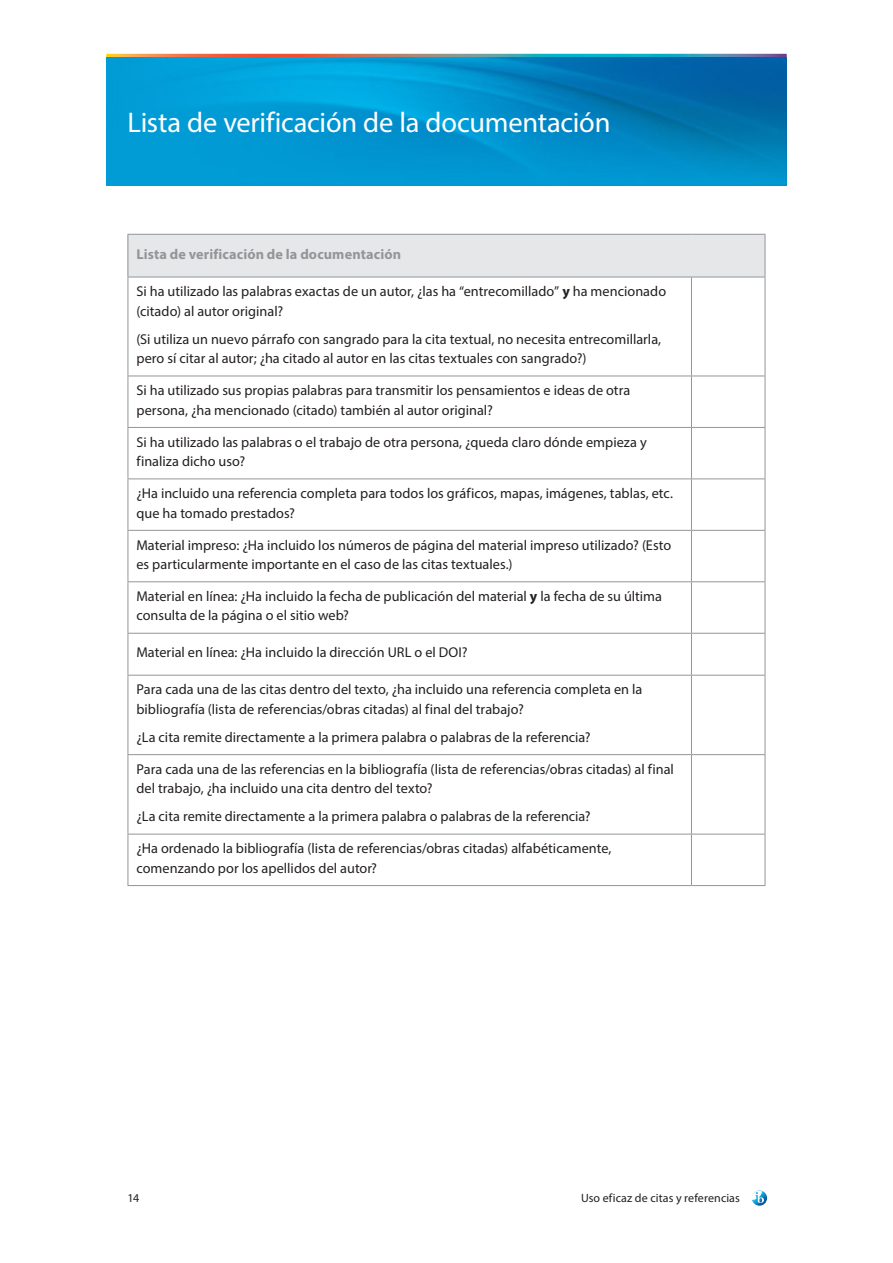
<style>
.page{position:relative;width:893px;height:1263px;background:#fff}
.page>*{position:absolute;margin:0;border:0;box-sizing:border-box;transform-origin:0 0}
.Heading_2{font:28.5px "Myriad Pro";letter-spacing:-.01em;color:#fff}
.Table_body{font:14.25px/19.5px "Myriad Pro";color:#231f20}
.Table_header{font:700 14.25px "Myriad Pro";letter-spacing:.01em;color:#939598}
.t1{font:12px "Myriad Pro";letter-spacing:.01em;color:#231f20}
.s1{font-weight:700}
</style>
<div class="page">
<svg style="left:106px;top:54px;width:681px;height:4px"></svg>
<svg style="left:752px;top:1190px;width:15px;height:16px"></svg>
<img style="left:106px;top:58px;width:681px;height:127px">
<div style="left:128px;top:234px;width:637px;height:43px;background:#e6e7e9"></div>
<hr style="left:128px;top:234px;width:563px;height:1px;background:#939598">
<hr style="left:128px;top:235px;width:1px;height:42px;background:#939598">
<hr style="left:691px;top:234px;width:74px;height:1px;background:#939598">
<hr style="left:765px;top:235px;width:1px;height:42px;background:#939598">
<hr style="left:128px;top:277px;width:563px;height:1px;background:#939598">
<hr style="left:128px;top:277px;width:1px;height:99px;background:#939598">
<hr style="left:691px;top:277px;width:74px;height:1px;background:#939598">
<hr style="left:691px;top:277px;width:1px;height:99px;background:#939598">
<hr style="left:765px;top:277px;width:1px;height:99px;background:#939598">
<hr style="left:128px;top:376px;width:563px;height:1px;background:#939598">
<hr style="left:128px;top:376px;width:1px;height:51px;background:#939598">
<hr style="left:691px;top:376px;width:74px;height:1px;background:#939598">
<hr style="left:691px;top:376px;width:1px;height:51px;background:#939598">
<hr style="left:765px;top:376px;width:1px;height:51px;background:#939598">
<hr style="left:128px;top:427px;width:563px;height:1px;background:#939598">
<hr style="left:128px;top:428px;width:1px;height:50px;background:#939598">
<hr style="left:691px;top:427px;width:74px;height:1px;background:#939598">
<hr style="left:691px;top:428px;width:1px;height:50px;background:#939598">
<hr style="left:765px;top:428px;width:1px;height:50px;background:#939598">
<hr style="left:128px;top:478px;width:563px;height:1px;background:#939598">
<hr style="left:128px;top:479px;width:1px;height:51px;background:#939598">
<hr style="left:691px;top:478px;width:74px;height:1px;background:#939598">
<hr style="left:691px;top:479px;width:1px;height:51px;background:#939598">
<hr style="left:765px;top:479px;width:1px;height:51px;background:#939598">
<hr style="left:128px;top:530px;width:563px;height:1px;background:#939598">
<hr style="left:128px;top:531px;width:1px;height:50px;background:#939598">
<hr style="left:691px;top:530px;width:74px;height:1px;background:#939598">
<hr style="left:691px;top:531px;width:1px;height:50px;background:#939598">
<hr style="left:765px;top:531px;width:1px;height:50px;background:#939598">
<hr style="left:128px;top:581px;width:563px;height:1px;background:#939598">
<hr style="left:128px;top:582px;width:1px;height:51px;background:#939598">
<hr style="left:691px;top:581px;width:74px;height:1px;background:#939598">
<hr style="left:691px;top:582px;width:1px;height:51px;background:#939598">
<hr style="left:765px;top:582px;width:1px;height:51px;background:#939598">
<hr style="left:128px;top:633px;width:563px;height:1px;background:#939598">
<hr style="left:128px;top:634px;width:1px;height:41px;background:#939598">
<hr style="left:691px;top:633px;width:74px;height:1px;background:#939598">
<hr style="left:691px;top:634px;width:1px;height:41px;background:#939598">
<hr style="left:765px;top:634px;width:1px;height:41px;background:#939598">
<hr style="left:128px;top:675px;width:563px;height:1px;background:#939598">
<hr style="left:128px;top:675px;width:1px;height:79px;background:#939598">
<hr style="left:691px;top:675px;width:74px;height:1px;background:#939598">
<hr style="left:691px;top:675px;width:1px;height:79px;background:#939598">
<hr style="left:765px;top:675px;width:1px;height:79px;background:#939598">
<hr style="left:128px;top:754px;width:563px;height:1px;background:#939598">
<hr style="left:128px;top:755px;width:1px;height:79px;background:#939598">
<hr style="left:691px;top:754px;width:74px;height:1px;background:#939598">
<hr style="left:691px;top:755px;width:1px;height:79px;background:#939598">
<hr style="left:765px;top:755px;width:1px;height:79px;background:#939598">
<hr style="left:128px;top:834px;width:563px;height:1px;background:#939598">
<hr style="left:128px;top:834px;width:1px;height:51px;background:#939598">
<hr style="left:691px;top:834px;width:74px;height:1px;background:#939598">
<hr style="left:691px;top:834px;width:1px;height:51px;background:#939598">
<hr style="left:765px;top:834px;width:1px;height:51px;background:#939598">
<hr style="left:128px;top:885px;width:563px;height:1px;background:#939598">
<hr style="left:691px;top:885px;width:74px;height:1px;background:#939598">
<p class="Heading_2" style="left:128px;top:105px;width:484px">Lista de verificación de la documentación</p>
<p class="Table_header" style="left:136px;top:245px;width:266px">Lista de verificación de la documentación</p>
<p class="Table_body" style="left:136px;top:281px;width:531px">Si ha utilizado las palabras exactas de un autor, ¿las ha “entrecomillado” <span class="s1">y</span> ha mencionado (citado) al autor original?</p>
<p class="Table_body" style="left:136px;top:329px;width:526px">(Si utiliza un nuevo párrafo con sangrado para la cita textual, no necesita entrecomillarla, pero sí citar al autor; ¿ha citado al autor en las citas textuales con sangrado?)</p>
<p class="Table_body" style="left:136px;top:380px;width:495px">Si ha utilizado sus propias palabras para transmitir los pensamientos e ideas de otra persona, ¿ha mencionado (citado) también al autor original?</p>
<p class="Table_body" style="left:136px;top:432px;width:512px">Si ha utilizado las palabras o el trabajo de otra persona, ¿queda claro dónde empieza y finaliza dicho uso?</p>
<p class="Table_body" style="left:136px;top:483px;width:538px">¿Ha incluido una referencia completa para todos los gráficos, mapas, imágenes, tablas, etc. que ha tomado prestados?</p>
<p class="Table_body" style="left:136px;top:535px;width:536px">Material impreso: ¿Ha incluido los números de página del material impreso utilizado? (Esto es particularmente importante en el caso de las citas textuales.)</p>
<p class="Table_body" style="left:136px;top:586px;width:527px">Material en línea: ¿Ha incluido la fecha de publicación del material <span class="s1">y</span> la fecha de su última consulta de la página o el sitio web?</p>
<p class="Table_body" style="left:136px;top:643px;width:332px">Material en línea: ¿Ha incluido la dirección URL o el DOI?</p>
<p class="Table_body" style="left:136px;top:680px;width:507px">Para cada una de las citas dentro del texto, ¿ha incluido una referencia completa en la bibliografía (lista de referencias/obras citadas) al final del trabajo?</p>
<p class="Table_body" style="left:136px;top:727px;width:456px">¿La cita remite directamente a la primera palabra o palabras de la referencia?</p>
<p class="Table_body" style="left:136px;top:759px;width:539px">Para cada una de las referencias en la bibliografía (lista de referencias/obras citadas) al final del trabajo, ¿ha incluido una cita dentro del texto?</p>
<p class="Table_body" style="left:136px;top:806px;width:456px">¿La cita remite directamente a la primera palabra o palabras de la referencia?</p>
<p class="Table_body" style="left:136px;top:838px;width:476px">¿Ha ordenado la bibliografía (lista de referencias/obras citadas) alfabéticamente, comenzando por los apellidos del autor?</p>
<p class="t1" style="left:128px;top:1190px;width:13px">14</p>
<p class="t1" style="left:581px;top:1190px;width:160px">Uso eficaz de citas y referencias</p>
</div>
